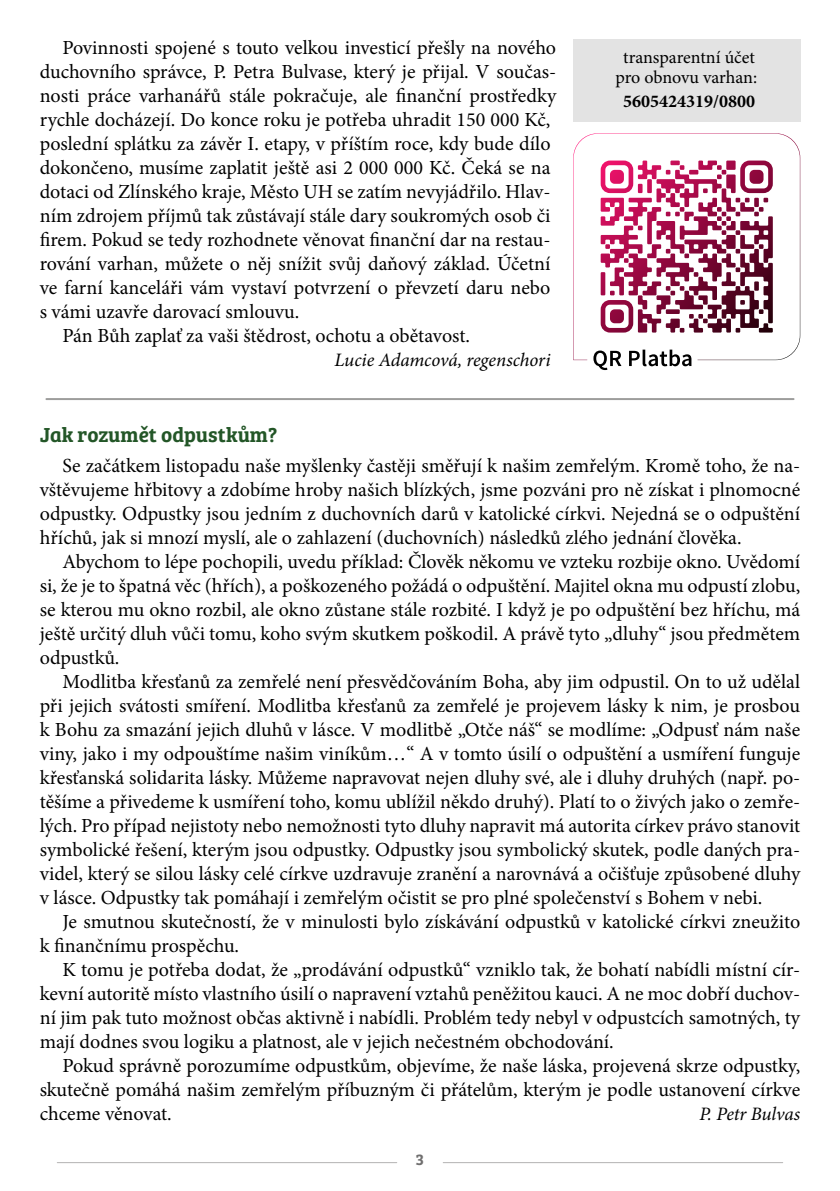
<style>
.page{position:relative;width:840px;height:1191px;background:#fff}
.page>*{position:absolute;margin:0;border:0;box-sizing:border-box;transform-origin:0 0}
.t1{font:21px "Bree Serif Sb";color:#235627}
.t2{font:20px/24px "Minion Pro";color:#000;text-align:justify}
.t3{font:italic 19px "Minion Pro";letter-spacing:-.005em;color:#000}
.t4{font:18px/20px "Minion Pro";letter-spacing:-.005em;color:#000;text-align:center}
.t5{font:700 18px "Minion Pro";color:#000}
.t6{font:16px "Bree Serif Sb";color:#706f6f}
</style>
<div class="page">
<hr style="left:57px;top:1162px;width:339px;height:1px;background:#b3b2b2">
<hr style="left:443px;top:1162px;width:339px;height:1px;background:#b3b2b2">
<svg style="left:573px;top:133px;width:226px;height:227px"></svg>
<svg style="left:593px;top:350px;width:28px;height:20px"></svg>
<svg style="left:628px;top:349px;width:63px;height:17px"></svg>
<hr style="left:46px;top:398px;width:747px;height:2px;background:#9d9d9c">
<div style="left:573px;top:40px;width:226px;height:82px;background:#e3e3e3"></div>
<p class="t2" style="left:62px;top:36px;width:495px">Povinnosti spojené s touto velkou investicí přešly na nového</p>
<p class="t2" style="left:40px;top:60px;width:517px">duchovního správce, P. Petra Bulvase, který je přijal. V součas-</p>
<p class="t2" style="left:40px;top:84px;width:517px">nosti práce varhanářů stále pokračuje, ale finanční prostředky</p>
<p class="t2" style="left:40px;top:108px;width:512px">rychle docházejí. Do konce roku je potřeba uhradit 150 000 Kč,</p>
<p class="t2" style="left:40px;top:132px;width:512px">poslední splátku za závěr I. etapy, v příštím roce, kdy bude dílo</p>
<p class="t2" style="left:40px;top:156px;width:512px">dokončeno, musíme zaplatit ještě asi 2 000 000 Kč. Čeká se na</p>
<p class="t2" style="left:40px;top:180px;width:512px">dotaci od Zlínského kraje, Město UH se zatím nevyjádřilo. Hlav-</p>
<p class="t2" style="left:40px;top:204px;width:512px">ním zdrojem příjmů tak zůstávají stále dary soukromých osob či</p>
<p class="t2" style="left:40px;top:228px;width:512px">firem. Pokud se tedy rozhodnete věnovat finanční dar na restau-</p>
<p class="t2" style="left:40px;top:252px;width:512px">rování varhan, můžete o něj snížit svůj daňový základ. Účetní</p>
<p class="t2" style="left:40px;top:276px;width:512px">ve farní kanceláři vám vystaví potvrzení o převzetí daru nebo</p>
<p class="t2" style="left:40px;top:300px;width:261px">s vámi uzavře darovací smlouvu.</p>
<p class="t2" style="left:62px;top:324px;width:409px">Pán Bůh zaplať za vaši štědrost, ochotu a obětavost.</p>
<p class="t3" style="left:334px;top:347px;width:217px">Lucie Adamcová, regenschori</p>
<p class="t4" style="left:615px;top:47px;width:143px">transparentní účet pro obnovu varhan:</p>
<p class="t5" style="left:622px;top:88px;width:133px">5605424319/0800</p>
<p class="t1" style="left:40px;top:419px;width:239px">Jak rozumět odpustkům?</p>
<p class="t2" style="left:40px;top:454px;width:761px;text-indent:23px">Se začátkem listopadu naše myšlenky častěji směřují k našim zemřelým. Kromě toho, že na&shy;vštěvujeme hřbitovy a zdobíme hroby našich blízkých, jsme pozváni pro ně získat i plnomocné odpustky. Odpustky jsou jedním z duchovních darů v katolické církvi. Nejedná se o odpuštění hříchů, jak si mnozí myslí, ale o zahlazení (duchovních) následků zlého jednání člověka.</p>
<p class="t2" style="left:40px;top:550px;width:761px;text-indent:23px">Abychom to lépe pochopili, uvedu příklad: Člověk někomu ve vzteku rozbije okno. Uvědomí si, že je to špatná věc (hřích), a poškozeného požádá o odpuštění. Majitel okna mu odpustí zlobu, se kterou mu okno rozbil, ale okno zůstane stále rozbité. I když je po odpuštění bez hříchu, má ještě určitý dluh vůči tomu, koho svým skutkem poškodil. A právě tyto „dluhy“ jsou předmětem odpustků.</p>
<p class="t2" style="left:40px;top:670px;width:761px;text-indent:23px">Modlitba křesťanů za zemřelé není přesvědčováním Boha, aby jim odpustil. On to už udělal při jejich svátosti smíření. Modlitba křesťanů za zemřelé je projevem lásky k nim, je prosbou k Bohu za smazání jejich dluhů v lásce. V modlitbě „Otče náš“ se modlíme: „Odpusť nám naše viny, jako i my odpouštíme našim viníkům…“ A v tomto úsilí o odpuštění a usmíření funguje křesťanská solidarita lásky. Můžeme napravovat nejen dluhy své, ale i dluhy druhých (např. po&shy;těšíme a přivedeme k usmíření toho, komu ublížil někdo druhý). Platí to o živých jako o zemře&shy;lých. Pro případ nejistoty nebo nemožnosti tyto dluhy napravit má autorita církev právo stanovit symbolické řešení, kterým jsou odpustky. Odpustky jsou symbolický skutek, podle daných pra&shy;videl, který se silou lásky celé církve uzdravuje zranění a narovnává a očišťuje způsobené dluhy v lásce. Odpustky tak pomáhají i zemřelým očistit se pro plné společenství s Bohem v nebi.</p>
<p class="t2" style="left:40px;top:910px;width:761px;text-indent:23px">Je smutnou skutečností, že v minulosti bylo získávání odpustků v katolické církvi zneužito k finančnímu prospěchu.</p>
<p class="t2" style="left:40px;top:958px;width:761px;text-indent:23px">K tomu je potřeba dodat, že „prodávání odpustků“ vzniklo tak, že bohatí nabídli místní cír&shy;kevní autoritě místo vlastního úsilí o napravení vztahů peněžitou kauci. A ne moc dobří duchov&shy;ní jim pak tuto možnost občas aktivně i nabídli. Problém tedy nebyl v odpustcích samotných, ty mají dodnes svou logiku a platnost, ale v jejich nečestném obchodování.</p>
<p class="t2" style="left:40px;top:1054px;width:761px;text-indent:23px">Pokud správně porozumíme odpustkům, objevíme, že naše láska, projevená skrze odpustky, skutečně pomáhá našim zemřelým příbuzným či přátelům, kterým je podle ustanovení církve chceme věnovat.</p>
<p class="t3" style="left:699px;top:1101px;width:102px">P. Petr Bulvas</p>
<p class="t6" style="left:415px;top:1147px;width:10px">3</p>
</div>
